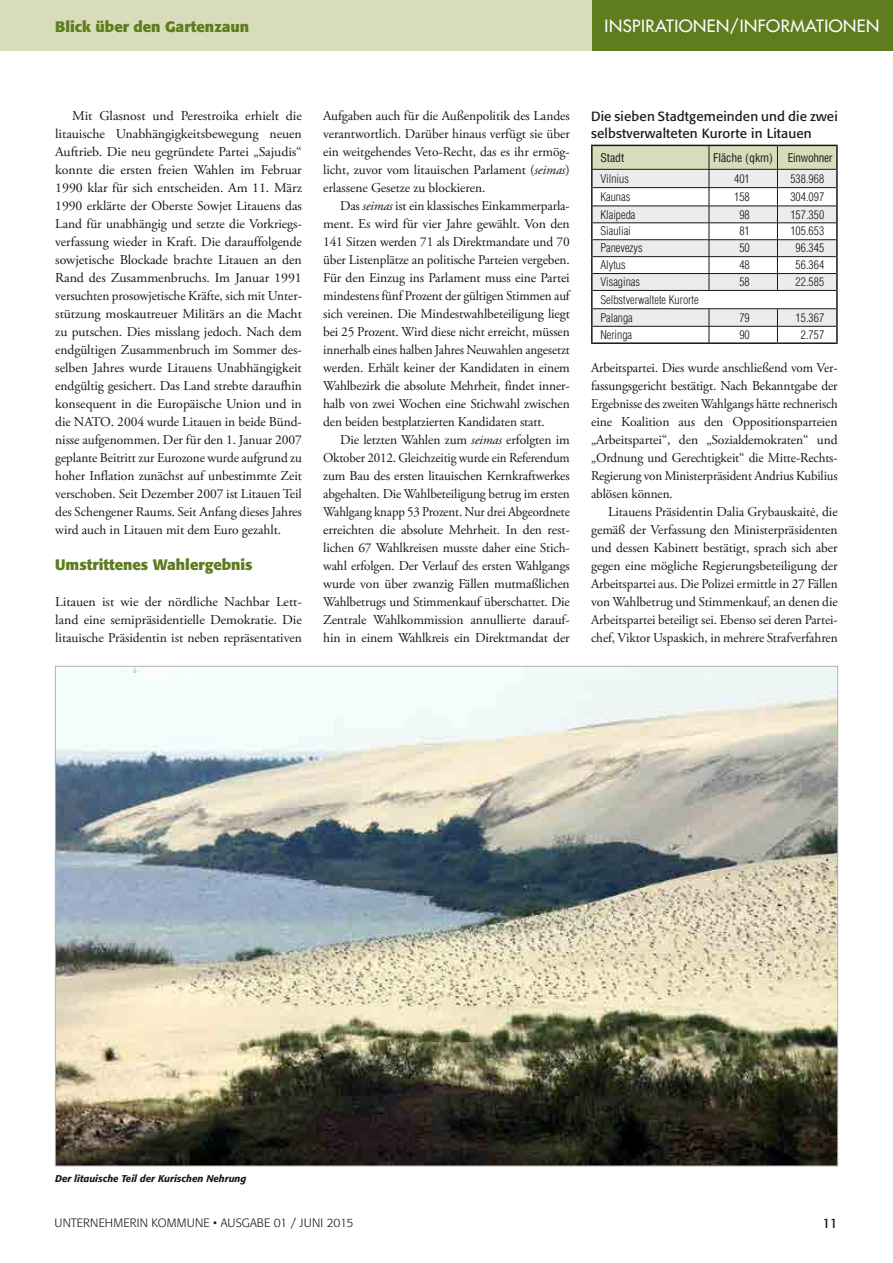
<style>
.page{position:relative;width:893px;height:1263px;background:#fff}
.page>*{position:absolute;margin:0;border:0;box-sizing:border-box;transform-origin:0 0}
.t1{font:500 16.5px "Futura Std";letter-spacing:.03em;color:#fff}
.t2{font:700 15px "Formata";color:#5e7d1f}
.t3{font:13.5px/18px "Adobe Garamond Pro";letter-spacing:-.005em;color:#181716;text-align:justify}
.t4{font:13.5px "Formata";color:#181716}
.t5{font:13.2px/16.5px "Formata";letter-spacing:.01em;color:#181716}
.t6{font:300 12px "Formata";letter-spacing:.02em;color:#181716}
.t7{font:300 condensed 11.7px/17.9px "Helvetica LT Std";color:#181716}
.t8{font:condensed 11.7px "Helvetica LT Std";letter-spacing:-.02em;color:#181716}
.t9{font:condensed 11.7px "Helvetica LT Std";color:#181716}
.t10{font:italic 500 9.75px "Formata";color:#181716}
.s1{font-style:italic}
</style>
<div class="page">
<div style="left:591px;top:0;width:302px;height:51px;background:#5e7d1f"></div>
<div style="left:0;top:0;width:591px;height:51px;background:#d9dcbb"></div>
<img style="left:57px;top:668px;width:779px;height:496px">
<hr style="left:591px;top:342px;width:118px;height:2px;background:#181716">
<hr style="left:709px;top:342px;width:68px;height:2px;background:#181716">
<hr style="left:777px;top:342px;width:61px;height:2px;background:#181716">
<svg style="left:591px;top:145px;width:247px;height:197px"></svg>
<hr style="left:593px;top:326px;width:116px;height:1px;background:#181716">
<hr style="left:709px;top:326px;width:68px;height:1px;background:#181716">
<hr style="left:777px;top:326px;width:59px;height:1px;background:#181716">
<p class="t2" style="left:55px;top:18px;width:196px">Blick über den Gartenzaun</p>
<p class="t1" style="left:605px;top:16px;width:276px">INSPIRATIONEN/INFORMATIONEN</p>
<p class="t3" style="left:55px;top:107px;width:248px;text-indent:17px">Mit Glasnost und Perestroika erhielt die litauische Unabhängigkeitsbewegung neuen Auftrieb. Die neu gegründete Partei „Sajudis“ konnte die ersten freien Wahlen im Februar 1990 klar für sich entscheiden. Am 11. März 1990 erklärte der Oberste Sowjet Litauens das Land für unabhängig und setzte die Vorkriegs&shy;verfassung wieder in Kraft. Die darauffolgende sowjetische Blockade brachte Litauen an den Rand des Zusammenbruchs. Im Januar 1991 versuchten prosowjetische Kräfte, sich mit Unter&shy;stützung moskautreuer Militärs an die Macht zu putschen. Dies misslang jedoch. Nach dem endgültigen Zusammenbruch im Sommer des&shy;selben Jahres wurde Litauens Unabhängigkeit endgültig gesichert. Das Land strebte daraufhin konsequent in die Europäische Union und in die NATO. 2004 wurde Litauen in beide Bünd&shy;nisse aufgenommen. Der für den 1. Januar 2007 geplante Beitritt zur Eurozone wurde aufgrund zu hoher Inflation zunächst auf unbestimmte Zeit verschoben. Seit Dezember 2007 ist Litauen Teil des Schengener Raums. Seit Anfang dieses Jahres wird auch in Litauen mit dem Euro gezahlt.</p>
<p class="t2" style="left:55px;top:555px;width:199px">Umstrittenes Wahlergebnis</p>
<p class="t3" style="left:55px;top:593px;width:248px">Litauen ist wie der nördliche Nachbar Lett&shy;land eine semipräsidentielle Demokratie. Die litauische Präsidentin ist neben repräsentativen</p>
<p class="t3" style="left:323px;top:107px;width:248px">Aufgaben auch für die Außenpolitik des Landes verantwortlich. Darüber hinaus verfügt sie über ein weitgehendes Veto-Recht, das es ihr ermög&shy;licht, zuvor vom litauischen Parlament (<span class="s1">seimas</span>) erlassene Gesetze zu blockieren.</p>
<p class="t3" style="left:323px;top:197px;width:248px;text-indent:17px">Das <span class="s1">seimas</span> ist ein klassisches Einkammerparla&shy;ment. Es wird für vier Jahre gewählt. Von den 141 Sitzen werden 71 als Direktmandate und 70 über Listenplätze an politische Parteien vergeben.<br>Für den Einzug ins Parlament muss eine Partei mindestens fünf Prozent der gültigen Stimmen auf sich vereinen. Die Mindestwahlbeteiligung liegt bei 25 Prozent. Wird diese nicht erreicht, müssen innerhalb eines halben Jahres Neuwahlen angesetzt werden. Erhält keiner der Kandidaten in einem Wahlbezirk die absolute Mehrheit, findet inner&shy;halb von zwei Wochen eine Stichwahl zwischen den beiden bestplatzierten Kandidaten statt.</p>
<p class="t3" style="left:323px;top:431px;width:248px;text-indent:17px">Die letzten Wahlen zum <span class="s1">seimas</span> erfolgten im Oktober 2012. Gleichzeitig wurde ein Referendum zum Bau des ersten litauischen Kernkraftwerkes abgehalten. Die Wahlbeteiligung betrug im ersten Wahlgang knapp 53 Prozent. Nur drei Abgeordnete erreichten die absolute Mehrheit. In den rest&shy;lichen 67 Wahlkreisen musste daher eine Stich&shy;wahl erfolgen. Der Verlauf des ersten Wahlgangs wurde von über zwanzig Fällen mutmaßlichen Wahlbetrugs und Stimmenkauf überschattet. Die Zentrale Wahlkommission annullierte darauf&shy;hin in einem Wahlkreis ein Direktmandat der</p>
<p class="t5" style="left:591px;top:108px;width:248px">Die sieben Stadtgemeinden und die zwei selbstverwalteten Kurorte in Litauen</p>
<p class="t9" style="left:600px;top:150px;width:26px">Stadt</p>
<p class="t8" style="left:713px;top:150px;width:121px">Fläche (qkm) Einwohner</p>
<p class="t7" style="left:600px;top:169px;width:30px">Vilnius</p>
<p class="t7" style="left:734px;top:169px;width:17px">401</p>
<p class="t7" style="left:790px;top:169px;width:35px">538.968</p>
<p class="t7" style="left:600px;top:188px;width:31px">Kaunas</p>
<p class="t7" style="left:734px;top:188px;width:17px">158</p>
<p class="t7" style="left:790px;top:188px;width:35px">304.097</p>
<p class="t7" style="left:600px;top:205px;width:37px">Klaipeda</p>
<p class="t7" style="left:739px;top:205px;width:12px">98</p>
<p class="t7" style="left:790px;top:205px;width:35px">157.350</p>
<p class="t7" style="left:600px;top:222px;width:32px">Siauliai</p>
<p class="t7" style="left:739px;top:222px;width:12px">81</p>
<p class="t7" style="left:790px;top:222px;width:35px">105.653</p>
<p class="t7" style="left:600px;top:239px;width:44px">Panevezys</p>
<p class="t7" style="left:739px;top:239px;width:12px">50</p>
<p class="t7" style="left:796px;top:239px;width:30px">96.345</p>
<p class="t7" style="left:600px;top:256px;width:27px">Alytus</p>
<p class="t7" style="left:739px;top:256px;width:12px">48</p>
<p class="t7" style="left:796px;top:256px;width:30px">56.364</p>
<p class="t7" style="left:600px;top:273px;width:41px">Visaginas</p>
<p class="t7" style="left:739px;top:273px;width:12px">58</p>
<p class="t7" style="left:796px;top:273px;width:30px">22.585</p>
<p class="t7" style="left:600px;top:291px;width:100px">Selbstverwaltete Kurorte<br>Palanga</p>
<p class="t7" style="left:739px;top:308px;width:12px">79</p>
<p class="t7" style="left:796px;top:308px;width:30px">15.367</p>
<p class="t7" style="left:600px;top:326px;width:33px">Neringa</p>
<p class="t7" style="left:739px;top:326px;width:12px">90</p>
<p class="t7" style="left:801px;top:326px;width:25px">2.757</p>
<p class="t3" style="left:591px;top:359px;width:248px">Arbeitspartei. Dies wurde anschließend vom Ver&shy;fassungsgericht bestätigt. Nach Bekanntgabe der Ergebnisse des zweiten Wahlgangs hätte rechnerisch eine Koalition aus den Oppositionsparteien „Arbeitspartei“, den „Sozialdemokraten“ und „Ordnung und Gerechtigkeit“ die Mitte-Rechts-Regierung von Ministerpräsident Andrius Kubilius ablösen können.</p>
<p class="t3" style="left:591px;top:503px;width:248px;text-indent:17px">Litauens Präsidentin Dalia Grybauskaitė, die gemäß der Verfassung den Ministerpräsidenten und dessen Kabinett bestätigt, sprach sich aber gegen eine mögliche Regierungsbeteiligung der Arbeitspartei aus. Die Polizei ermittle in 27 Fällen von Wahlbetrug und Stimmenkauf, an denen die Arbeitspartei beteiligt sei. Ebenso sei deren Partei&shy;chef, Viktor Uspaskich, in mehrere Strafverfahren</p>
<p class="t10" style="left:55px;top:1173px;width:193px">Der litauische Teil der Kurischen Nehrung</p>
<p class="t6" style="left:54px;top:1216px;width:301px">UNTERNEHMERIN KOMMUNE • AUSGABE 01 / JUNI 2015</p>
<p class="t4" style="left:822px;top:1215px;width:17px">11</p>
</div>
